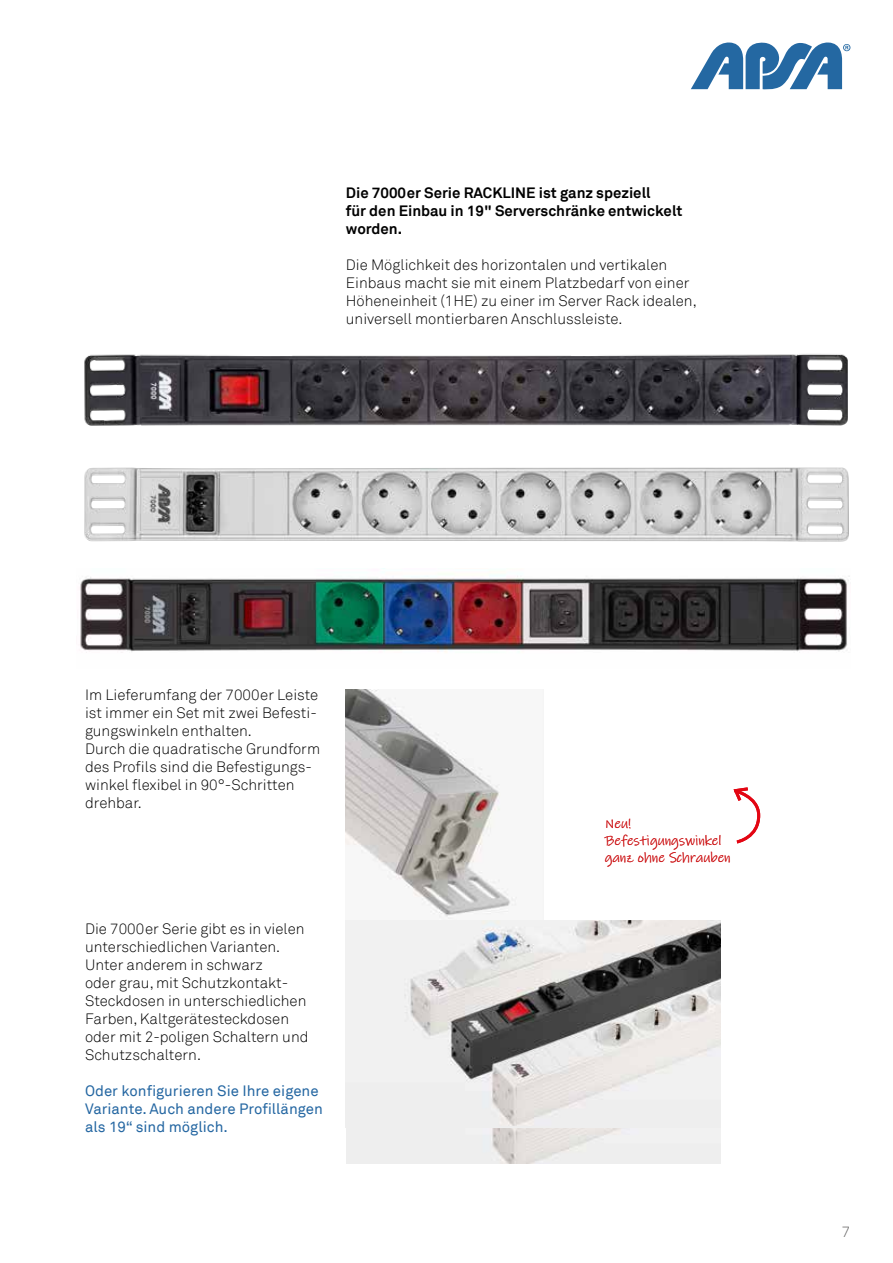
<style>
.page{position:relative;width:893px;height:1263px;background:#fff}
.page>*{position:absolute;margin:0;border:0;box-sizing:border-box;transform-origin:0 0}
.t1{font:300 15px/18px "Akkurat";color:#000}
.t2{font:700 15px/18px "Akkurat";color:#000}
.t3{font:15px/18px "Akkurat";color:#2567a2}
.t4{font:300 15px "Akkurat";color:#646363}
.t5{font:14.1px/17px "Ink Free";color:#cd1719}
</style>
<div class="page">
<img style="left:346px;top:964px;width:375px;height:199px">
<img style="left:84px;top:354px;width:764px;height:72px">
<img style="left:80px;top:575px;width:770px;height:78px">
<svg style="left:691px;top:43px;width:159px;height:46px"></svg>
<img style="left:345px;top:690px;width:172px;height:259px">
<img style="left:346px;top:920px;width:374px;height:207px">
<img style="left:84px;top:467px;width:765px;height:75px">
<svg style="left:733px;top:787px;width:28px;height:57px"></svg>
<p class="t2" style="left:346px;top:184px;width:338px">Die 7000er Serie RACKLINE ist ganz speziell<br>für den Einbau in 19" Serverschränke entwickelt worden.</p>
<p class="t1" style="left:346px;top:256px;width:352px">Die Möglichkeit des horizontalen und vertikalen Einbaus macht sie mit einem Platzbedarf von einer Höheneinheit (1HE) zu einer im Server Rack idealen, universell montierbaren Anschlussleiste.</p>
<p class="t1" style="left:85px;top:686px;width:237px">Im Lieferumfang der 7000er Leiste ist immer ein Set mit zwei Befesti&shy;gungswinkeln enthalten.<br>Durch die quadratische Grundform des Profils sind die Befestigungs&shy;winkel flexibel in 90°-Schritten drehbar.</p>
<p class="t1" style="left:85px;top:920px;width:225px">Die 7000er Serie gibt es in vielen unterschiedlichen Varianten.<br>Unter anderem in schwarz<br>oder grau, mit Schutzkontakt-<br>Steckdosen in unterschiedlichen<br>Farben, Kaltgerätesteckdosen oder mit 2-poligen Schaltern und<br>Schutzschaltern.</p>
<p class="t3" style="left:85px;top:1082px;width:239px">Oder konfigurieren Sie Ihre eigene<br>Variante. Auch andere Profillängen als 19“ sind möglich.</p>
<p class="t5" style="left:605px;top:815px;width:128px">Neu!<br>Befestigungswinkel ganz ohne Schrauben</p>
<p class="t4" style="left:842px;top:1223px;width:10px">7</p>
</div>
